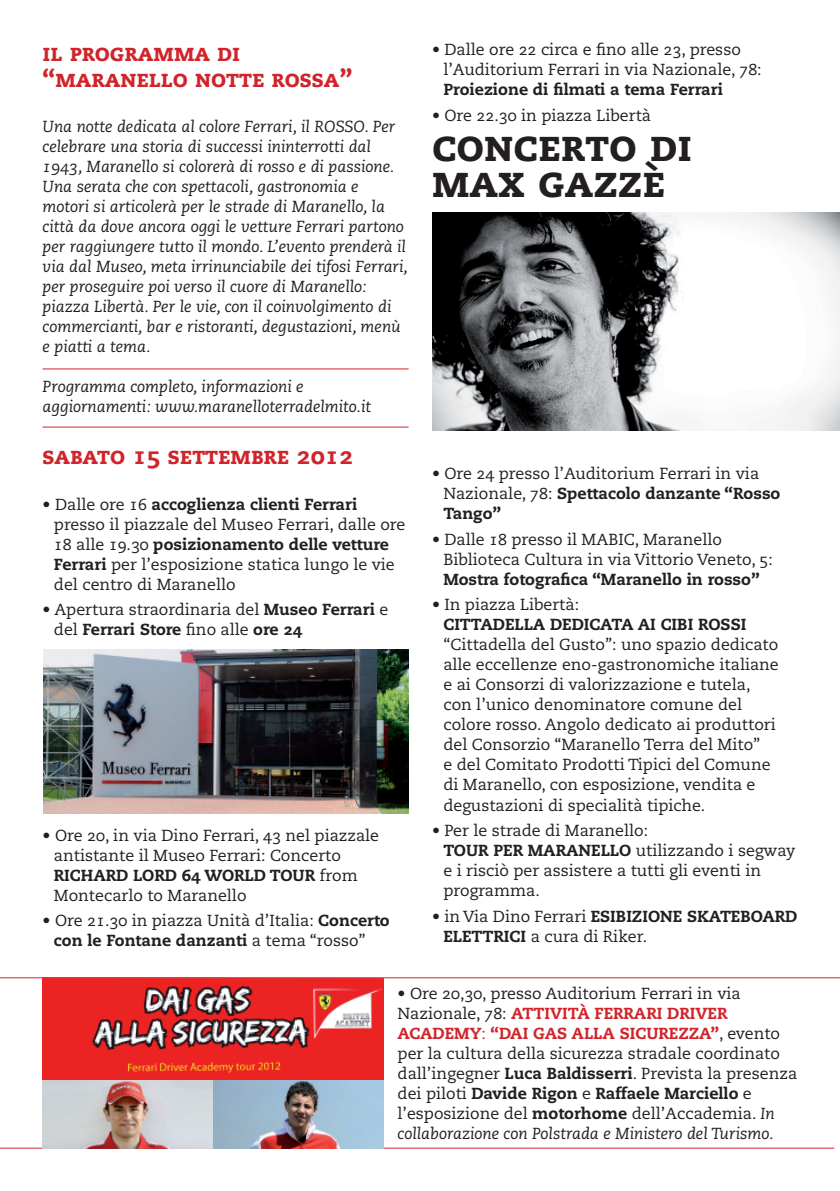
<style>
.page{position:relative;width:840px;height:1191px;background:#fff}
.page>*{position:absolute;margin:0;border:0;box-sizing:border-box;transform-origin:0 0}
.t1{font:800 44px/36px "Caecilia LT Std";color:#231f20}
.t2{font:800 24px/25.6px "Caecilia LT Std";color:#d1232a}
.t3{font:16px/20px "Caecilia LT Std";color:#231f20}
.t4{font:italic 16px/20px "Caecilia LT Std";color:#231f20}
.t5{font:800 16px "Caecilia LT Std";color:#231f20}
.s1{font-weight:800}
.s2{font-weight:800;color:#d1232a}
.s3{color:#d1232a}
.s4{font-style:italic}
</style>
<div class="page">
<img style="left:432px;top:213px;width:407px;height:218px">
<img style="left:44px;top:649px;width:364px;height:165px">
<hr style="left:43px;top:368px;width:365px;height:1px;background:#d1232a">
<hr style="left:43px;top:427px;width:365px;height:1px;background:#d1232a">
<hr style="left:0;top:977px;width:839px;height:1px;background:#d1232a">
<hr style="left:0;top:1147px;width:833px;height:1px;background:#d1232a">
<img style="left:43px;top:977px;width:340px;height:171px">
<h2 class="t2" style="left:43px;top:42px;width:311px">il programma di “maranello notte rossa”</h2>
<p class="t4" style="left:43px;top:118px;width:367px">Una notte dedicata al colore Ferrari, il ROSSO. Per celebrare una storia di successi ininterrotti dal 1943, Maranello si colorerà di rosso e di passione.<br>Una serata che con spettacoli, gastronomia e motori si articolerà per le strade di Maranello, la città da dove ancora oggi le vetture Ferrari partono per raggiungere tutto il mondo. L’evento prenderà il via dal Museo, meta irrinunciabile dei tifosi Ferrari, per proseguire poi verso il cuore di Maranello: piazza Libertà. Per le vie, con il coinvolgimento di commercianti, bar e ristoranti, degustazioni, menù e piatti a tema.</p>
<p class="t4" style="left:43px;top:378px;width:330px">Programma completo, informazioni e aggiornamenti: www.maranelloterradelmito.it</p>
<h2 class="t2" style="left:43px;top:444px;width:312px">sabato 15 settembre 2012</h2>
<p class="t3" style="left:54px;top:495px;width:353px;text-indent:-11px">• Dalle ore 16 <span class="s1">accoglienza clienti Ferrari </span>presso il piazzale del Museo Ferrari, dalle ore 18 alle 19.30 <span class="s1">posizionamento delle vetture Ferrari</span> per l’esposizione statica lungo le vie del centro di Maranello</p>
<p class="t3" style="left:54px;top:601px;width:336px;text-indent:-11px">• Apertura straordinaria del <span class="s1">Museo Ferrari</span> e del <span class="s1">Ferrari Store</span> fino alle <span class="s1">ore 24</span></p>
<p class="t3" style="left:54px;top:826px;width:326px;text-indent:-11px">• Ore 20, in via Dino Ferrari, 43 nel piazzale antistante il Museo Ferrari: Concerto <span class="s1">RICHARD LORD 64 WORLD TOUR</span> from Montecarlo to Maranello</p>
<p class="t3" style="left:54px;top:912px;width:337px;text-indent:-11px">• Ore 21.30 in piazza Unità d’Italia: <span class="s1">Concerto con le Fontane danzanti</span> a tema “rosso”</p>
<p class="t3" style="left:443px;top:41px;width:319px;text-indent:-11px">• Dalle ore 22 circa e fino alle 23, presso l’Auditorium Ferrari in via Nazionale, 78:</p>
<p class="t5" style="left:443px;top:82px;width:281px">Proiezione di filmati a tema Ferrari</p>
<p class="t3" style="left:432px;top:106px;width:220px">• Ore 22.30 in piazza Libertà</p>
<h1 class="t1" style="left:432px;top:131px;width:261px">concerto di max gazzè</h1>
<p class="t3" style="left:443px;top:465px;width:338px;text-indent:-11px">• Ore 24 presso l’Auditorium Ferrari in via<br>Nazionale, 78: <span class="s1">Spettacolo danzante “Rosso<br>Tango”</span></p>
<p class="t3" style="left:443px;top:530px;width:331px;text-indent:-11px">• Dalle 18 presso il MABIC, Maranello<br>Biblioteca Cultura in via Vittorio Veneto, 5:</p>
<p class="t5" style="left:443px;top:572px;width:317px">Mostra fotografica “Maranello in rosso”</p>
<p class="t3" style="left:432px;top:596px;width:148px">• In piazza Libertà:</p>
<p class="t5" style="left:443px;top:618px;width:304px">CITTADELLA DEDICATA AI CIBI ROSSI</p>
<p class="t3" style="left:443px;top:636px;width:337px">“Cittadella del Gusto”: uno spazio dedicato alle eccellenze eno-gastronomiche italiane e ai Consorzi di valorizzazione e tutela, con l’unico denominatore comune del colore rosso. Angolo dedicato ai produttori del Consorzio “Maranello Terra del Mito”<br>e del Comitato Prodotti Tipici del Comune di Maranello, con esposizione, vendita e degustazioni di specialità tipiche.</p>
<p class="t3" style="left:443px;top:822px;width:353px;text-indent:-11px">• Per le strade di Maranello:<br><span class="s1">TOUR PER MARANELLO</span> utilizzando i segway e i risciò per assistere a tutti gli eventi in programma.</p>
<p class="t3" style="left:443px;top:907px;width:355px;text-indent:-11px">• in Via Dino Ferrari <span class="s1">ESIBIZIONE SKATEBOARD<br>ELETTRICI</span> a cura di Riker.</p>
<p class="t3" style="left:397px;top:984px;width:401px">• Ore 20,30, presso Auditorium Ferrari in via Nazionale, 78: <span class="s2">ATTIVITÀ FERRARI DRIVER ACADEMY</span><span class="s3">:</span> <span class="s2">“DAI GAS ALLA SICUREZZA”</span>, evento per la cultura della sicurezza stradale coordinato dall’ingegner <span class="s1">Luca Baldisserri</span>. Prevista la presenza dei piloti <span class="s1">Davide Rigon</span> e <span class="s1">Raffaele Marciello</span> e l’esposizione del <span class="s1">motorhome</span> dell’Accademia. <span class="s4">In collaborazione con Polstrada e Ministero del Turismo.</span></p>
</div>
